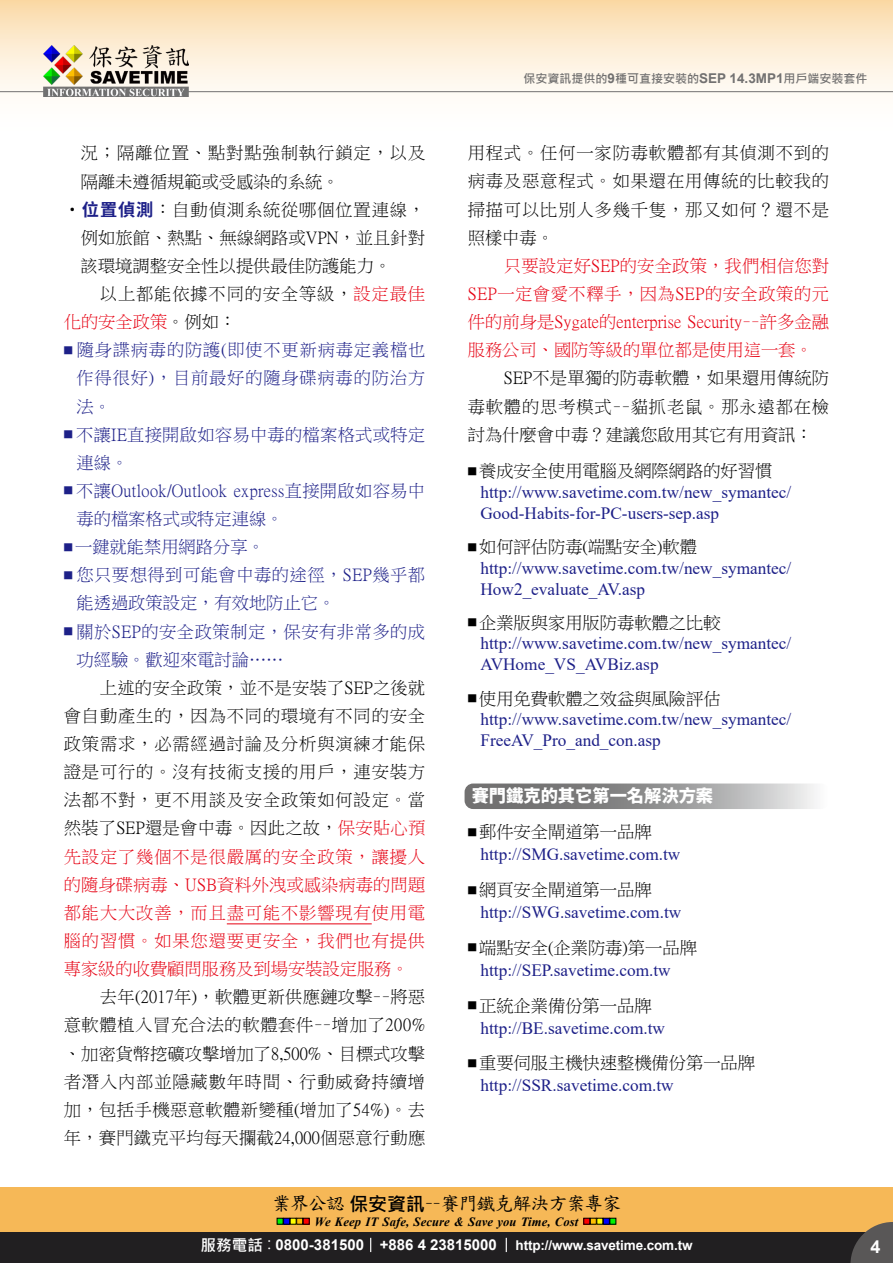
<style>
.page{position:relative;width:893px;height:1263px;background:#fff}
.page>*{position:absolute;margin:0;border:0;box-sizing:border-box;transform-origin:0 0}
.t1{font:18.9px "DF Kai Shu SB Estd BF";letter-spacing:-.05em;color:#000}
.t2{font:700 18px "Arial";color:#fff}
.t3{font:17.25px/28px "P Ming Li U";letter-spacing:.005em;color:#000;text-align:justify}
.t4{font:17.25px/21px "Times New Roman";color:#1d2088}
.t5{font:17.25px/28px "P Ming Li U";letter-spacing:.02em;color:#1d2088}
.t6{font:17.25px/28.2px "P Ming Li U";letter-spacing:.005em;color:#e60012;text-align:justify}
.t7{font:17.25px "P Ming Li U";letter-spacing:.05em;color:#000}
.t8{font:17.25px "P Ming Li U";letter-spacing:.055em;color:#000}
.t9{font:800 17.25px "Source Han Sans TW";color:#fff}
.t10{font:17.25px "P Ming Li U";color:#1d2088}
.t11{font:700 13.5px "Arial";letter-spacing:-.01em;color:#fff}
.t12{font:italic 700 12.6px "Times New Roman";letter-spacing:.005em;color:#000}
.t13{font:700 12px "Microsoft Jheng Hei";color:#727171}
.s1{font-family:"Source Han Sans TW";font-weight:700;color:#1d2088}
.s2{color:#e60012}
.s3{color:#000}
.s4{font-size:9px}
.s5{font-family:"Arial";font-size:13.5px}
.s6{font-family:"Microsoft Jheng Hei";font-weight:700}
.s7{font-family:"Microsoft Jheng Hei";font-size:15.6px}
.s8{font-family:"Microsoft Jheng Hei";font-weight:400;font-size:15.6px}
.s9{font-size:15px}
</style>
<div class="page">
<div style="left:0;top:0;width:893px;height:141px;background:linear-gradient(to bottom,#fbdeb2,#fff)"></div>
<hr style="left:0;top:91px;width:893px;height:1px;background:#727171">
<div style="left:0;top:1187px;width:893px;height:49px;background:#f6b857"></div>
<img style="left:44px;top:46px;width:145px;height:51px">
<svg style="left:277px;top:1218px;width:32px;height:6px"></svg>
<svg style="left:584px;top:1218px;width:32px;height:6px"></svg>
<div style="left:0;top:1232px;width:893px;height:31px;background:#211f21"></div>
<svg style="left:850px;top:1222px;width:43px;height:41px"></svg>
<svg style="left:370px;top:1238px;width:1px;height:14px"></svg>
<svg style="left:506px;top:1238px;width:1px;height:14px"></svg>
<svg style="left:465px;top:783px;width:350px;height:26px;background:#9a9a9a"></svg>
<hr style="left:227px;top:923px;width:145px;height:1px;background:#e60012">
<p class="t8" style="left:81px;top:145px;width:346px">況；隔離位置、點對點強制執行鎖定，以及</p>
<p class="t3" style="left:81px;top:167px;width:260px">隔離未遵循規範或受感染的系統。</p>
<p class="t7" style="left:64px;top:201px;width:363px">‧<span class="s1">位置偵測</span>：自動偵測系統從哪個位置連線，</p>
<p class="t3" style="left:81px;top:224px;width:346px">例如旅館、熱點、無線網路或VPN，並且針對</p>
<p class="t3" style="left:81px;top:252px;width:312px">該環境調整安全性以提供最佳防護能力。</p>
<p class="t7" style="left:100px;top:285px;width:327px">以上都能依據不同的安全等級，<span class="s2">設定最佳</span></p>
<p class="t6" style="left:64px;top:308px;width:174px">化的安全政策<span class="s3">。例如：</span></p>
<p class="t5" style="left:77px;top:336px;width:350px;text-align:justify;text-indent:-13px"><span class="s4">■</span> 隨身諜病毒的防護(即使不更新病毒定義檔也作得很好)，目前最好的隨身碟病毒的防治方法。</p>
<p class="t5" style="left:77px;top:420px;width:350px;text-indent:-13px"><span class="s4">■</span> 不讓IE直接開啟如容易中毒的檔案格式或特定連線。</p>
<p class="t5" style="left:77px;top:477px;width:350px;text-indent:-13px"><span class="s4">■</span> 不讓Outlook/Outlook express直接開啟如容易中毒的檔案格式或特定連線。</p>
<p class="t10" style="left:64px;top:538px;width:203px"><span class="s4">■</span> 一鍵就能禁用網路分享。</p>
<p class="t5" style="left:77px;top:561px;width:350px;text-indent:-13px"><span class="s4">■</span> 您只要想得到可能會中毒的途徑，SEP幾乎都能透過政策設定，有效地防止它。</p>
<p class="t5" style="left:77px;top:617px;width:350px;text-indent:-13px"><span class="s4">■</span> 關於SEP的安全政策制定，保安有非常多的成功經驗。歡迎來電討論……</p>
<p class="t3" style="left:64px;top:674px;width:363px;text-indent:36px">上述的安全政策，並不是安裝了SEP之後就會自動產生的，因為不同的環境有不同的安全政策需求，必需經過討論及分析與演練才能保證是可行的。沒有技術支援的用戶，連安裝方法都不對，更不用談及安全政策如何設定。當然裝了SEP還是會中毒。因此之故，<span class="s2">保安貼心預先設定了幾個不是很嚴厲的安全政策，讓擾人的隨身碟病毒、USB資料外洩或感染病毒的問題都能大大改善，而且盡可能不影響現有使用電腦的習慣。如果您還要更安全，我們也有提供專家級的收費顧問服務及到場安裝設定服務。</span></p>
<p class="t3" style="left:64px;top:983px;width:363px;text-indent:36px">去年(2017年)，軟體更新供應鏈攻擊－－將惡意軟體植入冒充合法的軟體套件－－增加了200%、加密貨幣挖礦攻擊增加了8,500%、目標式攻擊者潛入內部並隱藏數年時間、行動威脅持續增加，包括手機惡意軟體新變種(增加了54%)。去年，賽門鐵克平均每天攔截24,000個惡意行動應</p>
<p class="t13" style="left:523px;top:71px;width:346px">保安資訊提供的<span class="s5">9</span>種可直接安裝的<span class="s5">SEP 14.3MP1</span>用戶端安裝套件</p>
<p class="t3" style="left:468px;top:139px;width:363px">用程式。任何一家防毒軟體都有其偵測不到的病毒及惡意程式。如果還在用傳統的比較我的掃描可以比別人多幾千隻，那又如何？還不是照樣中毒。</p>
<p class="t6" style="left:468px;top:252px;width:363px;text-indent:36px">只要設定好SEP的安全政策，我們相信您對SEP一定會愛不釋手，因為SEP的安全政策的元件的前身是Sygate的enterprise Security－－許多金融服務公司、國防等級的單位都是使用這一套。</p>
<p class="t3" style="left:468px;top:364px;width:363px;text-indent:36px">SEP不是單獨的防毒軟體，如果還用傳統防毒軟體的思考模式－－貓抓老鼠。那永遠都在檢討為什麼會中毒？建議您啟用其它有用資訊：</p>
<p class="t3" style="left:468px;top:457px;width:306px"><span class="s4">■</span> 養成安全使用電腦及網際網路的好習慣</p>
<p class="t4" style="left:480px;top:481px;width:312px">http://www.savetime.com.tw/new_symantec/<br>Good-Habits-for-PC-users-sep.asp</p>
<p class="t3" style="left:468px;top:533px;width:231px"><span class="s4">■</span> 如何評估防毒(端點安全)軟體</p>
<p class="t4" style="left:480px;top:557px;width:312px">http://www.savetime.com.tw/new_symantec/<br>How2_evaluate_AV.asp</p>
<p class="t3" style="left:468px;top:609px;width:254px"><span class="s4">■</span> 企業版與家用版防毒軟體之比較</p>
<p class="t4" style="left:480px;top:632px;width:312px">http://www.savetime.com.tw/new_symantec/<br>AVHome_VS_AVBiz.asp</p>
<p class="t3" style="left:468px;top:684px;width:254px"><span class="s4">■</span> 使用免費軟體之效益與風險評估</p>
<p class="t4" style="left:480px;top:708px;width:312px">http://www.savetime.com.tw/new_symantec/<br>FreeAV_Pro_and_con.asp</p>
<p class="t9" style="left:472px;top:786px;width:243px">賽門鐵克的其它第一名解決方案</p>
<p class="t3" style="left:468px;top:818px;width:185px"><span class="s4">■</span> 郵件安全閘道第一品牌</p>
<p class="t4" style="left:480px;top:843px;width:201px">http://SMG.savetime.com.tw</p>
<p class="t3" style="left:468px;top:876px;width:185px"><span class="s4">■</span> 網頁安全閘道第一品牌</p>
<p class="t4" style="left:480px;top:901px;width:202px">http://SWG.savetime.com.tw</p>
<p class="t3" style="left:468px;top:933px;width:231px"><span class="s4">■</span> 端點安全(企業防毒)第一品牌</p>
<p class="t4" style="left:480px;top:959px;width:192px">http://SEP.savetime.com.tw</p>
<p class="t3" style="left:468px;top:991px;width:185px"><span class="s4">■</span> 正統企業備份第一品牌</p>
<p class="t4" style="left:480px;top:1017px;width:186px">http://BE.savetime.com.tw</p>
<p class="t3" style="left:468px;top:1049px;width:289px"><span class="s4">■</span> 重要伺服主機快速整機備份第一品牌</p>
<p class="t4" style="left:480px;top:1074px;width:195px">http://SSR.savetime.com.tw</p>
<p class="t1" style="left:272px;top:1194px;width:351px">業界公認<span class="s6">保安資訊</span>－－賽門鐵克解決方案專家</p>
<p class="t12" style="left:315px;top:1212px;width:265px">We Keep IT Safe, Secure &amp; Save you Time, Cost</p>
<p class="t11" style="left:200px;top:1235px;width:494px"><span class="s7">服務電話</span><span class="s8">：</span><span class="s9">0800-381500 +886 4 23815000</span> http://www.savetime.com.tw</p>
<p class="t2" style="left:870px;top:1234px;width:12px">4</p>
</div>
